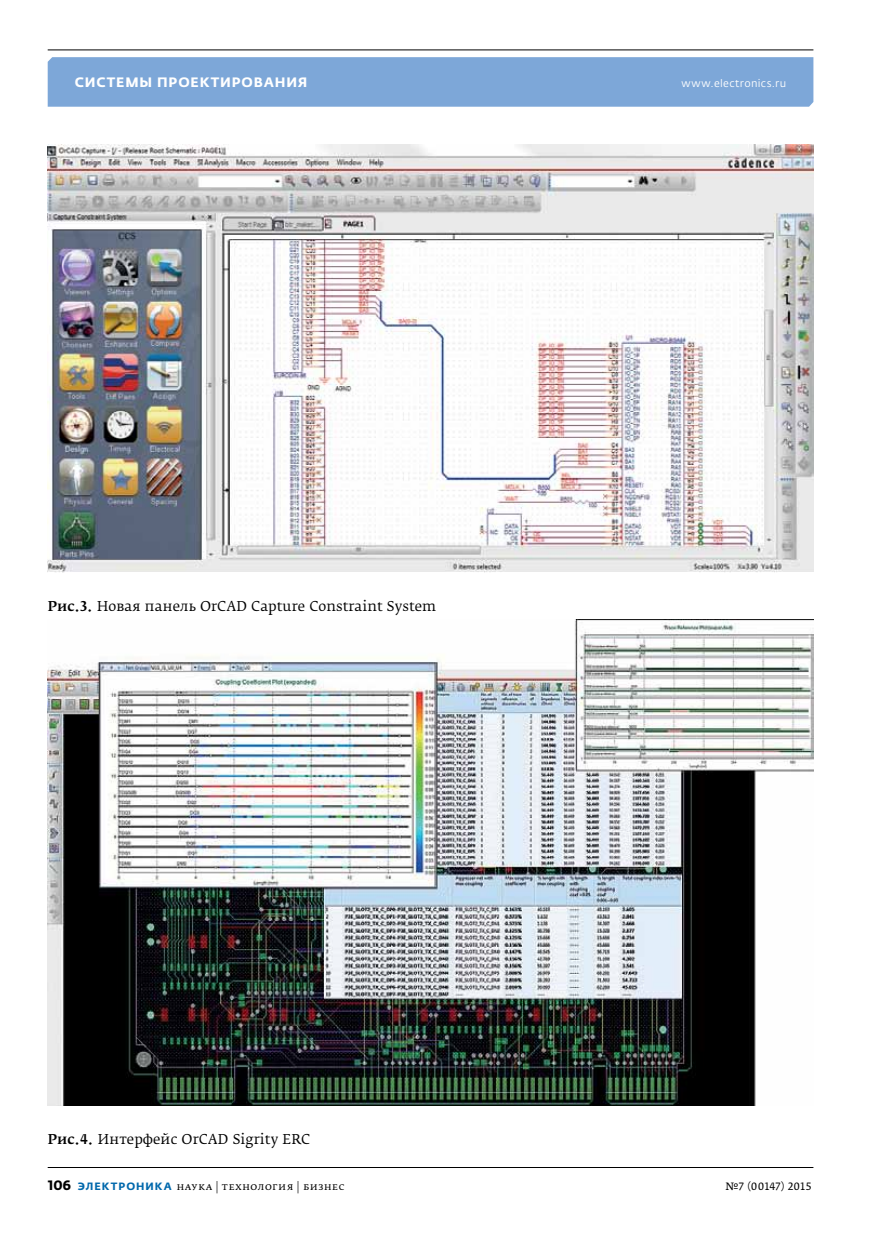
<style>
.page{position:relative;width:881px;height:1234px;background:#fff}
.page>*{position:absolute;margin:0;border:0;box-sizing:border-box;transform-origin:0 0}
.t1{font:13.5px "Fedra Serif B Pro";letter-spacing:.005em;color:#000}
.t2{font:700 13.5px "Fedra Sans Alt Pro";letter-spacing:.06em;color:#fff}
.t3{font:10.5px "Fedra Serif B Pro";letter-spacing:.04em;color:#000}
.t4{font:10.5px "Fedra Sans Pro";letter-spacing:.035em;color:#fff}
.t5{font:10.5px "Fedra Serif A Pro";letter-spacing:.035em;color:#000}
.s1{font-weight:500}
.s2{font-family:"Fedra Sans Pro";font-weight:700;font-size:13.5px}
.s3{font-family:"Fedra Sans Alt Pro";font-weight:700;color:#0068ac}
</style>
<div class="page">
<div style="left:48px;top:57px;width:765px;height:50px;background:#7da7d8"></div>
<hr style="left:48px;top:49px;width:765px;height:1px;background:#000">
<hr style="left:48px;top:1166px;width:765px;height:1px;background:#000">
<img style="left:48px;top:144px;width:765px;height:428px">
<img style="left:48px;top:620px;width:765px;height:485px">
<p class="t2" style="left:75px;top:74px;width:234px">Системы проектирования</p>
<p class="t4" style="left:681px;top:77px;width:106px">www.electronics.ru</p>
<p class="t1" style="left:48px;top:597px;width:390px"><span class="s1">Рис.3.</span> Новая панель OrCAD Capture Constraint System</p>
<p class="t1" style="left:48px;top:1130px;width:264px"><span class="s1">Рис.4.</span> Интерфейс OrCAD Sigrity ERC</p>
<p class="t3" style="left:48px;top:1179px;width:298px"><span class="s2">106</span> <span class="s3">ЭЛЕКТРОНИКА</span> наука | технология | бизнес</p>
<p class="t5" style="left:725px;top:1179px;width:87px">№7 (00147) 2015</p>
</div>
